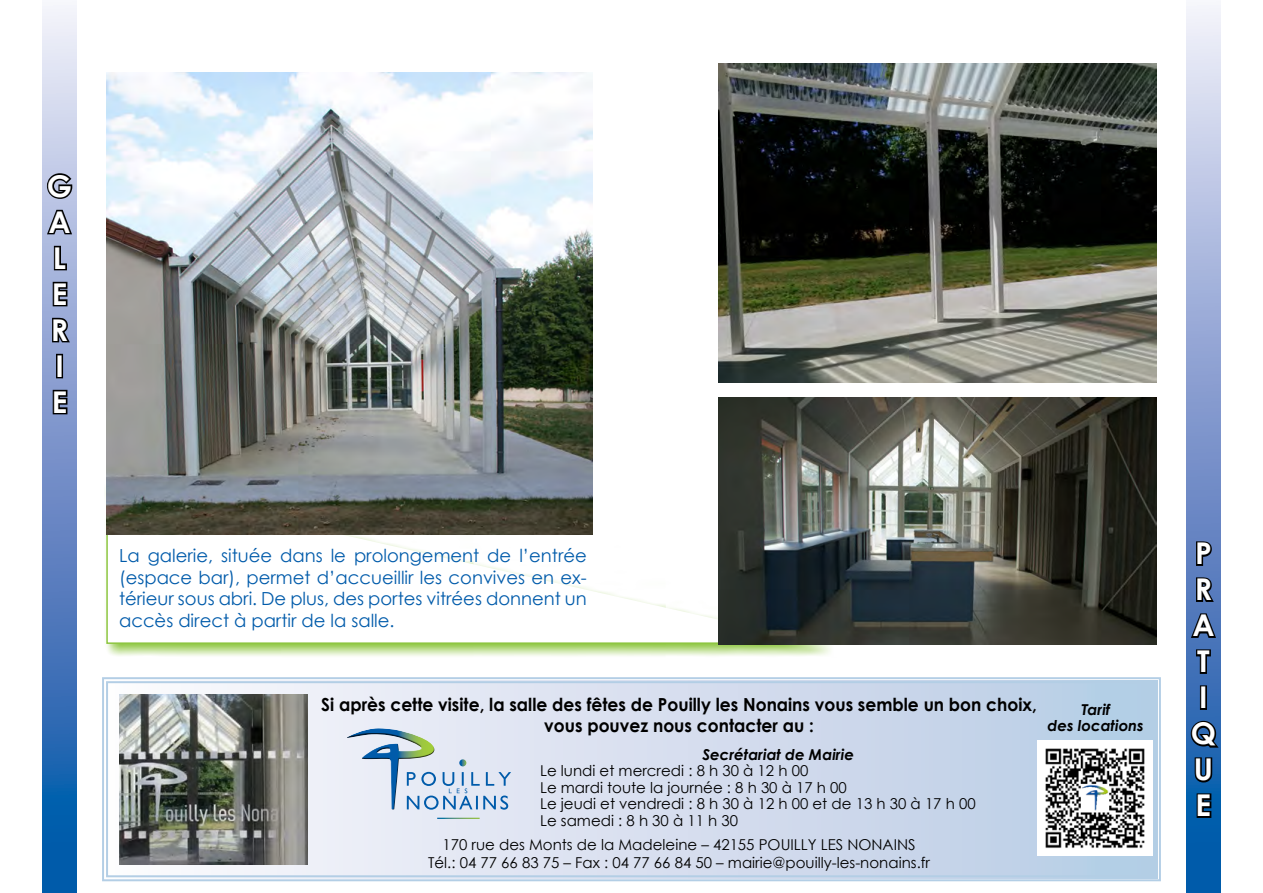
<style>
.page{position:relative;width:1263px;height:893px;background:#fff}
.page>*{position:absolute;margin:0;border:0;box-sizing:border-box;transform-origin:0 0}
.t1{font:700 30px/36px "Century Gothic";color:#fff}
.t2{font:18px/21.6px "Century Gothic";color:#005baa;text-align:justify}
.t3{font:700 18px/21.6px "Century Gothic";color:#000;text-align:center;scale:.95 1}
.t4{font:15px/16.5px "Century Gothic";color:#000}
.t5{font:italic 700 15px/16.5px "Century Gothic";color:#000;text-align:center}
</style>
<div class="page">
<div style="left:104px;top:480px;width:732px;height:178px;background:#8dc63f;opacity:.98"></div>
<svg style="left:106px;top:480px;width:718px;height:165px"></svg>
<svg style="left:43px;top:5px;width:34px;height:888px;background:#7094ca"></svg>
<svg style="left:45px;top:172px;width:29px;height:29px"></svg>
<svg style="left:45px;top:208px;width:29px;height:29px"></svg>
<svg style="left:52px;top:244px;width:16px;height:28px"></svg>
<svg style="left:51px;top:280px;width:18px;height:28px"></svg>
<svg style="left:51px;top:316px;width:21px;height:28px"></svg>
<div style="left:56px;top:354px;width:7px;height:24px;border:3px solid #000"></div>
<svg style="left:51px;top:388px;width:18px;height:28px"></svg>
<svg style="left:1186px;top:5px;width:34px;height:888px;background:#82a0d0"></svg>
<svg style="left:1194px;top:539px;width:20px;height:28px"></svg>
<svg style="left:1194px;top:575px;width:22px;height:28px"></svg>
<svg style="left:1189px;top:612px;width:29px;height:28px"></svg>
<svg style="left:1194px;top:648px;width:18px;height:27px"></svg>
<div style="left:1200px;top:685px;width:7px;height:25px;border:3px solid #000"></div>
<svg style="left:1189px;top:719px;width:32px;height:30px"></svg>
<svg style="left:1193px;top:756px;width:21px;height:29px"></svg>
<svg style="left:1195px;top:792px;width:18px;height:27px"></svg>
<img style="left:106px;top:72px;width:486px;height:462px">
<img style="left:719px;top:398px;width:438px;height:246px">
<img style="left:719px;top:64px;width:438px;height:319px">
<svg style="left:102px;top:677px;width:1059px;height:205px;background:#d3ddee"></svg>
<hr style="left:437px;top:818px;width:43px;height:1px;background:#fff">
<svg style="left:346px;top:727px;width:169px;height:83px;background:#c6d5e4"></svg>
<svg style="left:511px;top:819px;width:4px;height:4px"></svg>
<img style="left:119px;top:694px;width:189px;height:170px">
<img style="left:1037px;top:740px;width:115px;height:115px">
<h1 class="t1" style="left:47px;top:167px;width:27px">g a l e r i e</h1>
<p class="t2" style="left:119px;top:544px;width:469px">La galerie, située dans le prolongement de l’entrée (espace bar), permet d’accueillir les convives en ex&shy;térieur sous abri. De plus, des portes vitrées donnent un accès direct à partir de la salle.</p>
<p class="t3" style="left:321px;top:693px;width:755px">Si après cette visite, la salle des fêtes de Pouilly les N onains vous semble un bon choix, vous pouvez nous contacter au :</p>
<p class="t5" style="left:702px;top:745px;width:153px">Secrétariat de Mairie</p>
<p class="t4" style="left:540px;top:762px;width:437px">Le lundi et mercredi : 8 h 30 à 12 h 00<br>Le mardi toute la journée : 8 h 30 à 17 h 00<br>Le jeudi et vendredi : 8 h 30 à 12 h 00 et de 13 h 30 à 17 h 00<br>Le samedi : 8 h 30 à 11 h 30</p>
<p class="t4" style="left:428px;top:835px;width:503px;line-height:18px;text-align:center">170 rue des Monts de la Madeleine – 42155 POUILLY LES NONAINS<br>Tél.: 04 77 66 83 75 – Fax : 04 77 66 84 50 – mairie@pouilly-les-nonains.fr</p>
<p class="t5" style="left:1047px;top:700px;width:98px">Tarif<br>des locations</p>
<h1 class="t1" style="left:1191px;top:534px;width:27px">p r a t i q u e</h1>
</div>
